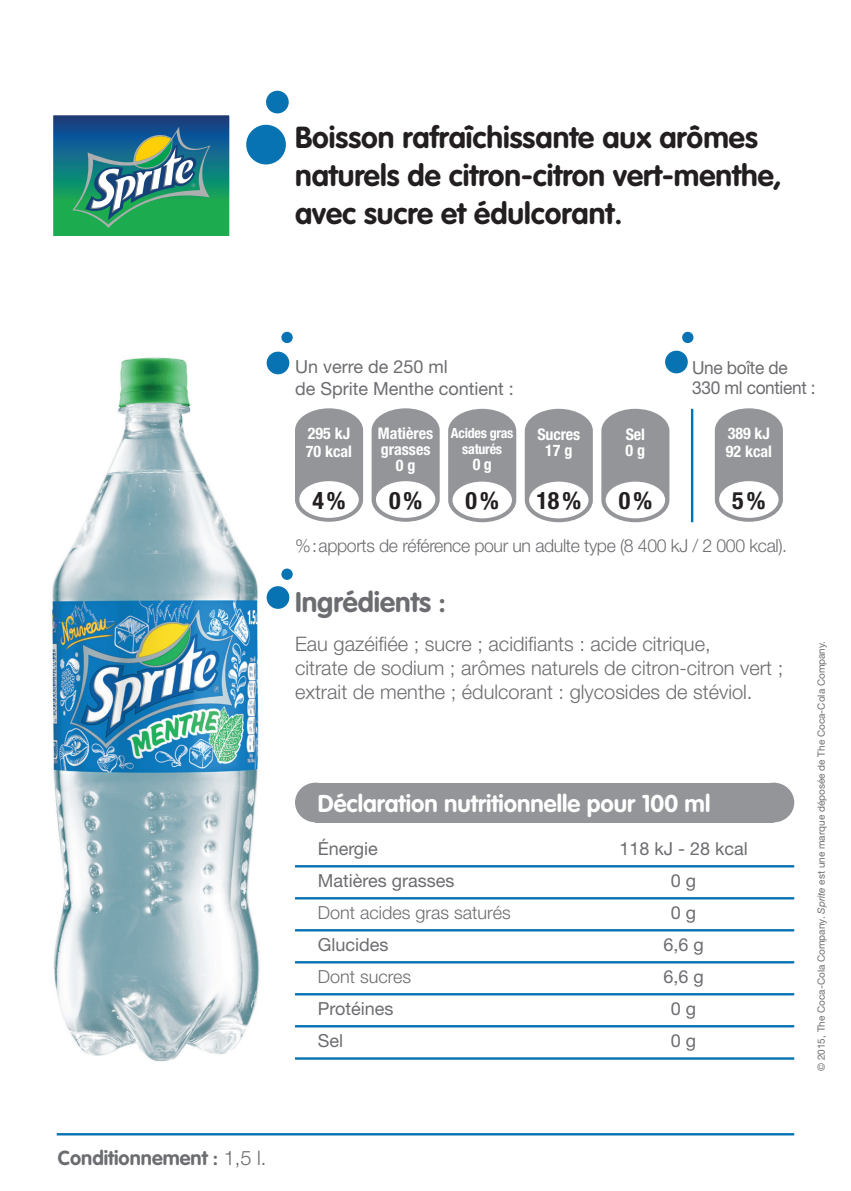
<style>
.page{position:relative;width:851px;height:1191px;background:#fff}
.page>*{position:absolute;margin:0;border:0;box-sizing:border-box;transform-origin:0 0}
.t1{font:700 30px/38px "VAG Rounded";color:#231f20}
.t2{font:700 28px "VAG Rounded";color:#6c6d70}
.t3{font:700 24px "VAG Rounded";color:#fff}
.t4{font:700 condensed 24px "Helvetica Neue";color:#231f20}
.t5{font:300 20px/24px "Helvetica Neue";color:#6c6d70}
.t6{font:700 20px "VAG Rounded";color:#6c6d70}
.t7{font:18px/32px "Helvetica Neue";color:#6c6d70}
.t8{font:300 18px "Helvetica Neue";letter-spacing:-.02em;color:#6c6d70}
.t9{font:300 18px "Helvetica Neue";color:#6c6d70}
.t10{font:18px/20px "Helvetica Neue";letter-spacing:-.02em;color:#6c6d70;scale:.96 1}
.t11{font:700 condensed 16px/16px "Helvetica Neue";color:#fff}
.t12{font:700 condensed 14px/16px "Helvetica Neue";letter-spacing:-.02em;color:#fff;text-align:center}
.t13{font:10px "Helvetica Neue";color:#6c6d70}
.s1{font-style:italic}
.s2{font-family:"Helvetica Neue";font-weight:300}
</style>
<div class="page">
<hr style="left:295px;top:865px;width:499px;height:2px;background:#0873b2">
<hr style="left:295px;top:897px;width:499px;height:2px;background:#0873b2">
<hr style="left:295px;top:929px;width:499px;height:2px;background:#0873b2">
<hr style="left:295px;top:961px;width:499px;height:2px;background:#0873b2">
<hr style="left:295px;top:993px;width:499px;height:2px;background:#0873b2">
<hr style="left:295px;top:1025px;width:499px;height:2px;background:#0873b2">
<hr style="left:295px;top:1057px;width:499px;height:2px;background:#0873b2">
<div style="left:315px;top:782px;width:458px;height:40px;background:#939598"></div>
<div style="left:295px;top:782px;width:41px;height:40px;background:#939598;border-radius:50%"></div>
<div style="left:753px;top:782px;width:41px;height:40px;background:#939598;border-radius:50%"></div>
<div style="left:246px;top:125px;width:40px;height:39px;background:#0873b2;border-radius:50%"></div>
<div style="left:266px;top:91px;width:23px;height:22px;background:#0873b2;border-radius:50%"></div>
<div style="left:266px;top:586px;width:23px;height:23px;background:#0873b2;border-radius:50%"></div>
<div style="left:281px;top:568px;width:12px;height:12px;background:#0873b2;border-radius:50%"></div>
<hr style="left:57px;top:1133px;width:737px;height:2px;background:#0873b2">
<img style="left:52px;top:357px;width:208px;height:705px">
<svg style="left:295px;top:408px;width:68px;height:114px;background:#9fa1a3"></svg>
<div style="left:299px;top:481px;width:60px;height:37px;background:#fff;border-radius:50%"></div>
<svg style="left:371px;top:408px;width:68px;height:114px;background:#a0a2a4"></svg>
<div style="left:376px;top:481px;width:59px;height:37px;background:#fff;border-radius:50%"></div>
<svg style="left:448px;top:409px;width:68px;height:113px;background:#9ea0a3"></svg>
<div style="left:452px;top:481px;width:60px;height:37px;background:#fff;border-radius:50%"></div>
<svg style="left:524px;top:409px;width:68px;height:113px;background:#9fa1a4"></svg>
<div style="left:529px;top:481px;width:59px;height:37px;background:#fff;border-radius:50%"></div>
<svg style="left:601px;top:409px;width:68px;height:113px;background:#9fa0a3"></svg>
<div style="left:605px;top:481px;width:60px;height:37px;background:#fff;border-radius:50%"></div>
<svg style="left:714px;top:408px;width:68px;height:114px;background:#a0a2a5"></svg>
<div style="left:719px;top:481px;width:59px;height:37px;background:#fff;border-radius:50%"></div>
<hr style="left:690px;top:409px;width:3px;height:113px;background:#0873b2">
<div style="left:665px;top:351px;width:22px;height:22px;background:#0873b2;border-radius:50%"></div>
<div style="left:266px;top:351px;width:23px;height:23px;background:#0873b2;border-radius:50%"></div>
<div style="left:281px;top:332px;width:12px;height:11px;background:#0873b2;border-radius:50%"></div>
<div style="left:682px;top:332px;width:11px;height:11px;background:#0873b2;border-radius:50%"></div>
<svg style="left:54px;top:116px;width:174px;height:119px;background:#16786f"></svg>
<div style="left:51px;top:113px;width:180px;height:125px;border:2px solid #fff"></div>
<svg style="left:72px;top:127px;width:138px;height:101px;background:#428f81"></svg>
<h1 class="t1" style="left:295px;top:118px;width:488px">Boisson rafraîchissante aux arômes naturels de citron-citron vert-menthe, avec sucre et édulcorant.</h1>
<p class="t7" style="left:295px;top:356px;width:220px;line-height:21.6px">Un verre de 250 ml<br>de Sprite Menthe contient :</p>
<p class="t11" style="left:306px;top:424px;width:48px;line-height:18px">295 kJ<br>70 kcal</p>
<p class="t11" style="left:378px;top:425px;width:57px;text-align:center">Matières grasses<br>0 g</p>
<p class="t4" style="left:389px;top:486px;width:35px">0%</p>
<p class="t12" style="left:451px;top:425px;width:64px">Acides gras saturés</p>
<p class="t11" style="left:472px;top:456px;width:20px">0 g</p>
<p class="t4" style="left:465px;top:486px;width:35px">0%</p>
<p class="t4" style="left:312px;top:486px;width:35px">4%</p>
<p class="t11" style="left:537px;top:426px;width:44px;text-align:center">Sucres<br>17 g</p>
<p class="t4" style="left:536px;top:486px;width:46px">18%</p>
<p class="t11" style="left:625px;top:426px;width:21px">Sel<br>0 g</p>
<p class="t4" style="left:618px;top:486px;width:35px">0%</p>
<p class="t10" style="left:692px;top:357px;width:130px">Une boîte de<br>330 ml contient :</p>
<p class="t11" style="left:725px;top:424px;width:48px;line-height:18px">389 kJ<br>92 kcal</p>
<p class="t4" style="left:732px;top:486px;width:35px">5%</p>
<p class="t8" style="left:295px;top:534px;width:493px">%:apports de référence pour un adulte type (8 400 kJ / 2 000 kcal).</p>
<h2 class="t2" style="left:295px;top:585px;width:152px">Ingrédients :</h2>
<p class="t5" style="left:295px;top:631px;width:489px">Eau gazéifiée ; sucre ; acidifiants : acide citrique,<br>citrate de sodium ; arômes naturels de citron-citron vert ; extrait de menthe ; édulcorant : glycosides de stéviol.</p>
<p class="t13" style="left:815px;top:1071px;width:431px;rotate:-90deg">© 2015, The Coca-Cola Company. <span class="s1">Sprite</span> est une marque déposée de The Coca-Cola Company.</p>
<p class="t3" style="left:317px;top:789px;width:394px">Déclaration nutritionnelle pour 100 ml</p>
<p class="t7" style="left:317px;top:832px;width:138px">Énergie<br>Matières grasses</p>
<p class="t9" style="left:317px;top:902px;width:195px">Dont acides gras saturés</p>
<p class="t7" style="left:317px;top:928px;width:72px">Glucides</p>
<p class="t9" style="left:317px;top:966px;width:95px">Dont sucres</p>
<p class="t7" style="left:317px;top:992px;width:77px">Protéines<br>Sel</p>
<p class="t7" style="left:619px;top:832px;width:130px;text-align:center">118 kJ - 28 kcal<br>0 g<br>0 g<br>6,6 g<br>6,6 g<br>0 g<br>0 g</p>
<p class="t6" style="left:58px;top:1146px;width:210px">Conditionnement : <span class="s2">1,5 l.</span></p>
</div>
